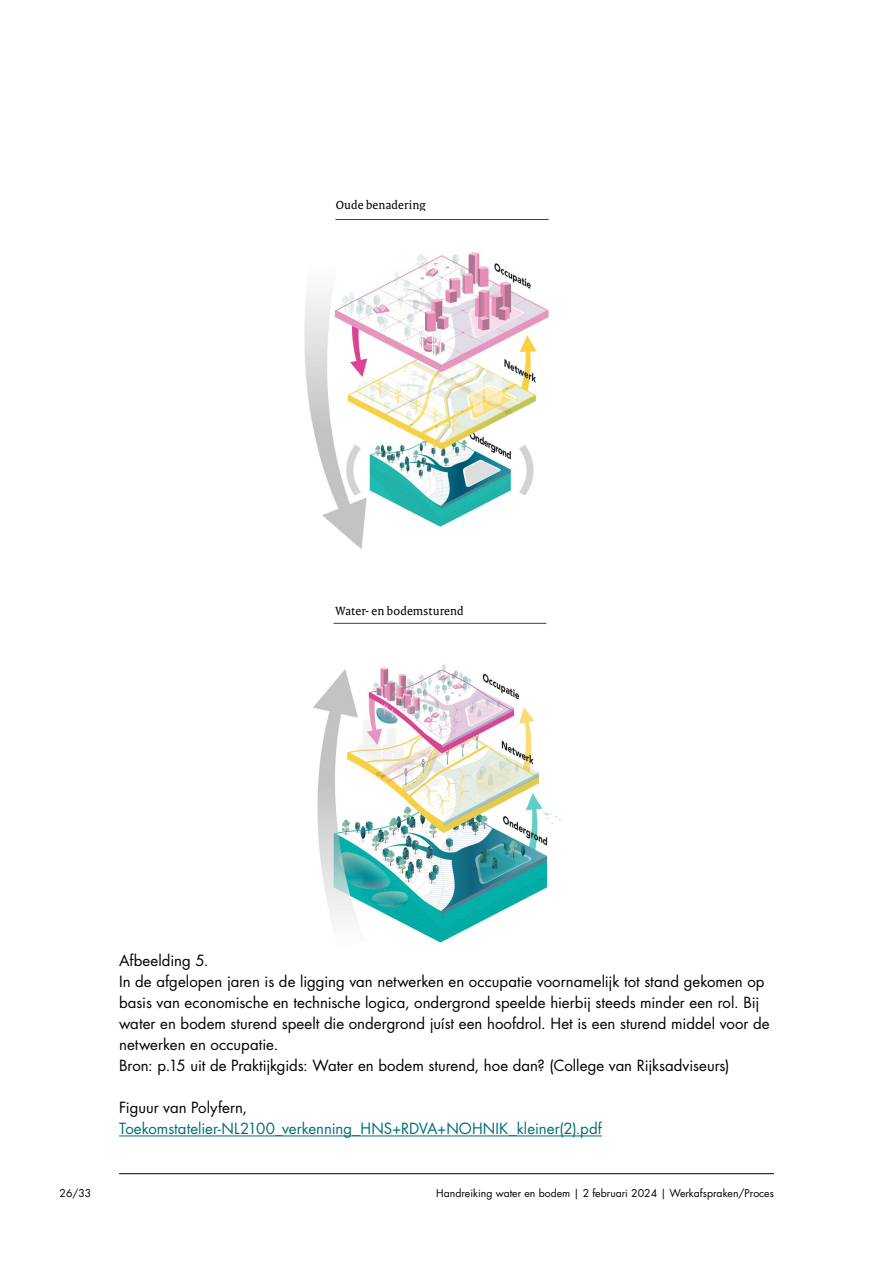
<style>
.page{position:relative;width:893px;height:1263px;background:#fff}
.page>*{position:absolute;margin:0;border:0;box-sizing:border-box;transform-origin:0 0}
.t1{font:15px/21px "Futura Std";color:#000}
.t2{font:15px "Futura Std";color:#006e79}
.t3{font:12.75px "Rijksoverheid Serif";letter-spacing:.01em;color:#000}
.t4{font:10.5px "Futura Std";color:#000}
</style>
<div class="page">
<hr style="left:119px;top:1173px;width:655px;height:1px;background:#000">
<hr style="left:119px;top:1135px;width:483px;height:1px;background:#006e79">
<img style="left:304px;top:219px;width:245px;height:330px">
<img style="left:313px;top:622px;width:249px;height:321px">
<p class="t3" style="left:336px;top:198px;width:91px">Oude benadering</p>
<p class="t3" style="left:335px;top:603px;width:130px">Water- en bodemsturend</p>
<p class="t1" style="left:119px;top:950px;width:91px">Afbeelding 5.</p>
<p class="t1" style="left:119px;top:992px;width:652px">basis van economische en technische logica, ondergrond speelde hierbij steeds minder een rol. Bij water en bodem sturend speelt die ondergrond juíst een hoofdrol. Het is een sturend middel voor de netwerken en occupatie.<br>Bron: p.15 uit de Praktijkgids: Water en bodem sturend, hoe dan? (College van Rijksadviseurs)</p>
<p class="t1" style="left:119px;top:1097px;width:130px">Figuur van Polyfern,</p>
<p class="t2" style="left:119px;top:1119px;width:484px">Toekomstatelier-NL2100_verkenning_HNS+RDVA+NOHNIK_kleiner(2).pdf</p>
<p class="t1" style="left:119px;top:971px;width:647px">In de afgelopen jaren is de ligging van netwerken en occupatie voornamelijk tot stand gekomen op</p>
<p class="t4" style="left:60px;top:1187px;width:33px">26/33</p>
<p class="t4" style="left:436px;top:1187px;width:339px">Handreiking water en bodem | 2 februari 2024 | Werkafspraken/Proces</p>
</div>
